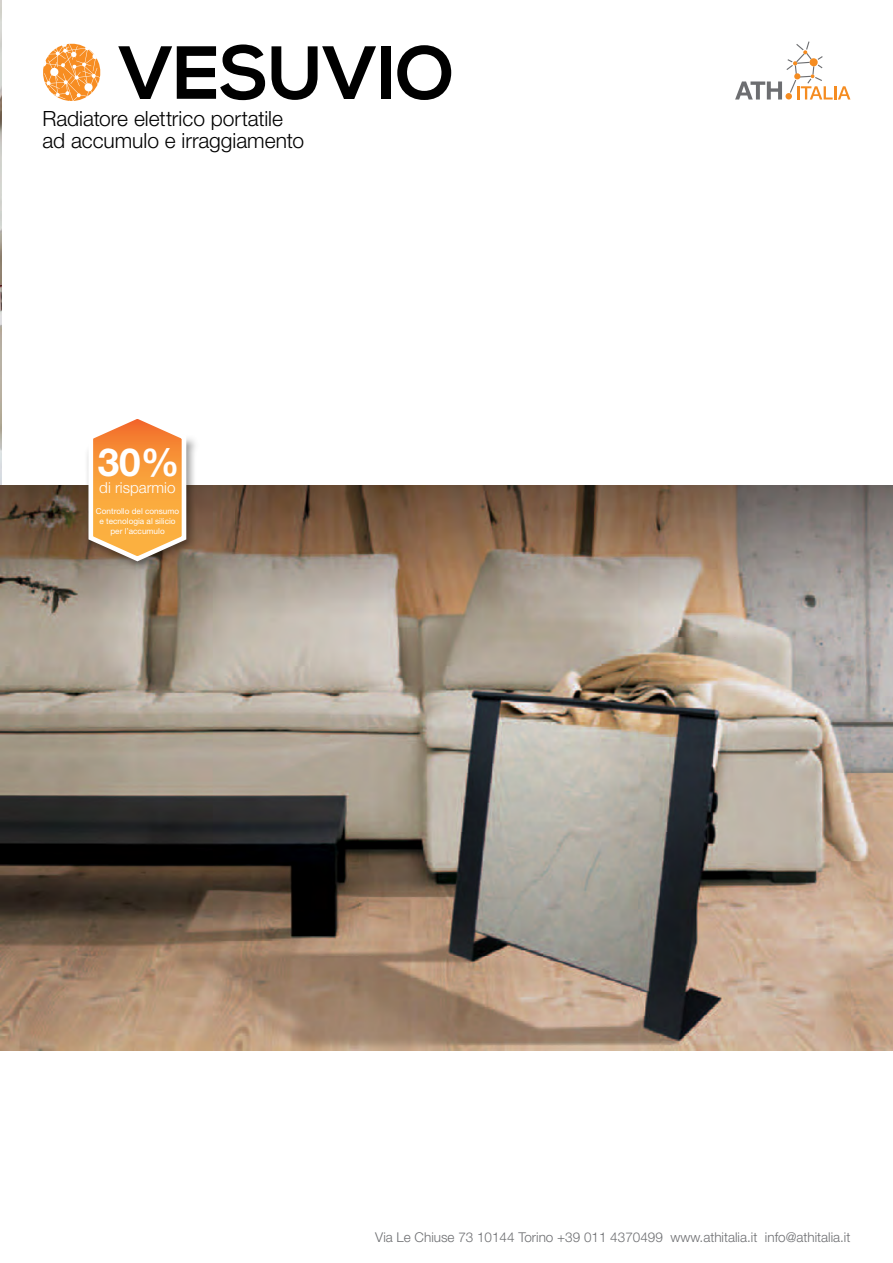
<style>
.page{position:relative;width:893px;height:1263px;background:#fff}
.page>*{position:absolute;margin:0;border:0;box-sizing:border-box;transform-origin:0 0}
.t1{font:700 75px "Nexa";letter-spacing:-.02em;color:#000}
.t2{font:700 38.7px "Helvetica Neue LT Std";color:#fff}
.t3{font:300 21px "Helvetica Neue LT Std";letter-spacing:-.005em;color:#000}
.t4{font:300 15.3px "Helvetica Neue LT Std";color:#fff}
.t5{font:300 13.5px "Helvetica Neue LT Std";color:#6d6e71}
.t6{font:8.25px/9.9px "Helvetica Neue LT Std";color:#fff;text-align:center}
</style>
<div class="page">
<svg style="left:735px;top:41px;width:115px;height:59px"></svg>
<img style="left:0;top:0;width:1px;height:486px">
<img style="left:0;top:486px;width:893px;height:564px">
<svg style="left:43px;top:43px;width:58px;height:58px"></svg>
<img style="left:82px;top:438px;width:123px;height:137px">
<svg style="left:88px;top:419px;width:99px;height:142px"></svg>
<h1 class="t1" style="left:118px;top:30px;width:338px">VESUVIO</h1>
<h3 class="t3" style="left:43px;top:128px;width:263px">ad accumulo e irraggiamento</h3>
<h3 class="t3" style="left:43px;top:105px;width:242px">Radiatore elettrico portatile</h3>
<h2 class="t2" style="left:98px;top:438px;width:83px">30%</h2>
<p class="t6" style="left:96px;top:506px;width:85px">Controllo del consumo e tecnologia al silicio per l’accumulo</p>
<p class="t4" style="left:99px;top:478px;width:78px">di risparmio</p>
<p class="t5" style="left:375px;top:1229px;width:477px">Via Le Chiuse 73 10144 Torino +39 011 4370499 www.athitalia.it info@athitalia.it</p>
</div>
